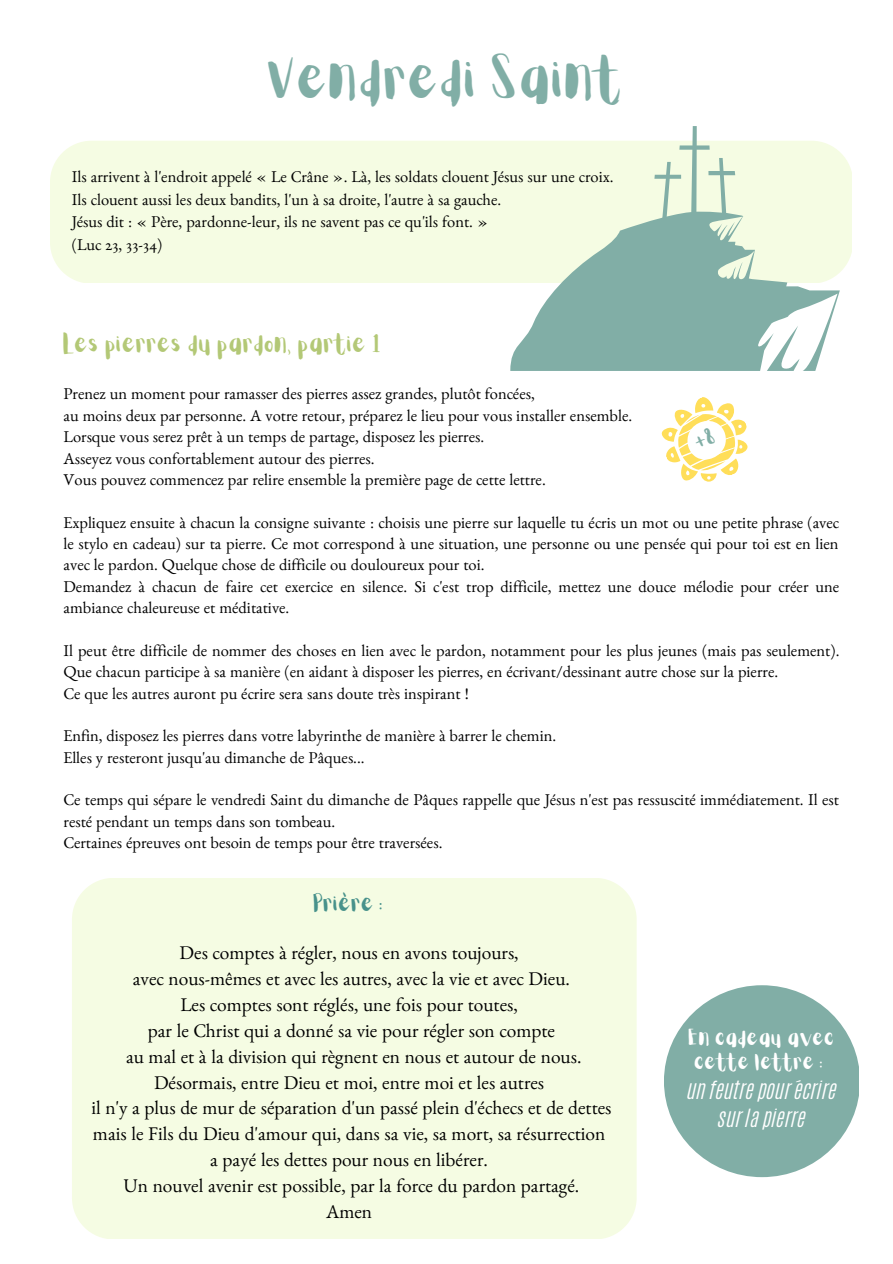
<style>
.page{position:relative;width:893px;height:1264px;background:#fff}
.page>*{position:absolute;margin:0;border:0;box-sizing:border-box;transform-origin:0 0}
.t1{font:48px "Aloja Extended";color:#81aea6}
.t2{font:21px/28px "CA Generated";color:#fff;text-align:center}
.t3{font:21px "Aloja Extended";color:#b3c876}
.t4{font:19.35px/25.8px "Benne";color:#000;text-align:center}
.t5{font:19.35px "Aloja Extended";color:#48928b}
.t6{font:18px/23.5px "Aloja Extended";color:#fff;text-align:center}
.t7{font:16.5px/21.3px "Benne";color:#000}
</style>
<div class="page">
<div style="left:664px;top:985px;width:194px;height:192px;background:#81aea6;border-radius:50%"></div>
<div style="left:72px;top:877px;width:564px;height:361px;background:#f5fce3;border-radius:42px"></div>
<div style="left:50px;top:141px;width:801px;height:142px;background:#f5fce3;border-radius:42px"></div>
<svg style="left:654px;top:126px;width:81px;height:86px"></svg>
<svg style="left:510px;top:212px;width:329px;height:159px;fill:#81aea6"></svg>
<svg style="left:661px;top:397px;width:87px;height:85px"></svg>
<h1 class="t1" style="left:268px;top:58px;width:357px">Vendredi Saint</h1>
<p class="t7" style="left:72px;top:169px;width:543px;line-height:22.5px">Ils arrivent à l'endroit appelé « Le Crâne ». Là, les soldats clouent Jésus sur une croix.<br>Ils clouent aussi les deux bandits, l'un à sa droite, l'autre à sa gauche.<br>Jésus dit : « Père, pardonne-leur, ils ne savent pas ce qu'ils font. »<br>(Luc 23, 33-34)</p>
<p class="t3" style="left:64px;top:334px;width:320px">Les pierres du pardon, partie 1</p>
<p class="t7" style="left:64px;top:386px;width:570px">Prenez un moment pour ramasser des pierres assez grandes, plutôt foncées,<br>au moins deux par personne. A votre retour, préparez le lieu pour vous installer ensemble.<br>Lorsque vous serez prêt à un temps de partage, disposez les pierres.<br>Asseyez vous confortablement autour des pierres.<br>Vous pouvez commencez par relire ensemble la première page de cette lettre.</p>
<p class="t7" style="left:64px;top:515px;width:777px">Expliquez ensuite à chacun la consigne suivante : choisis une pierre sur laquelle tu écris un mot ou une petite phrase (avec le stylo en cadeau) sur ta pierre. Ce mot correspond à une situation, une personne ou une pensée qui pour toi est en lien avec le pardon. Quelque chose de difficile ou douloureux pour toi.<br>Demandez à chacun de faire cet exercice en silence. Si c'est trop difficile, mettez une douce mélodie pour créer une ambiance chaleureuse et méditative.</p>
<p class="t7" style="left:64px;top:643px;width:777px">Il peut être difficile de nommer des choses en lien avec le pardon, notamment pour les plus jeunes (mais pas seulement).<br>Que chacun participe à sa manière (en aidant à disposer les pierres, en écrivant/dessinant autre chose sur la pierre.<br>Ce que les autres auront pu écrire sera sans doute très inspirant !</p>
<p class="t7" style="left:64px;top:728px;width:494px">Enfin, disposez les pierres dans votre labyrinthe de manière à barrer le chemin.<br>Elles y resteront jusqu'au dimanche de Pâques...</p>
<p class="t7" style="left:64px;top:792px;width:776px">Ce temps qui sépare le vendredi Saint du dimanche de Pâques rappelle que Jésus n'est pas ressuscité immédiatement. Il est resté pendant un temps dans son tombeau.<br>Certaines épreuves ont besoin de temps pour être traversées.</p>
<p class="t5" style="left:313px;top:894px;width:72px">Prière :</p>
<p class="t4" style="left:91px;top:943px;width:521px">Des comptes à régler, nous en avons toujours,<br>avec nous-mêmes et avec les autres, avec la vie et avec Dieu.<br>Les comptes sont réglés, une fois pour toutes,<br>par le Christ qui a donné sa vie pour régler son compte<br>au mal et à la division qui règnent en nous et autour de nous.<br>Désormais, entre Dieu et moi, entre moi et les autres<br>il n'y a plus de mur de séparation d'un passé plein d'échecs et de dettes mais le Fils du Dieu d'amour qui, dans sa vie, sa mort, sa résurrection a payé les dettes pour nous en libérer.<br>Un nouvel avenir est possible, par la force du pardon partagé.<br>Amen</p>
<p class="t6" style="left:689px;top:1027px;width:147px">En cadeau avec cette lettre :</p>
<p class="t2" style="left:687px;top:1075px;width:151px">un feutre pour écrire sur la pierre</p>
</div>
